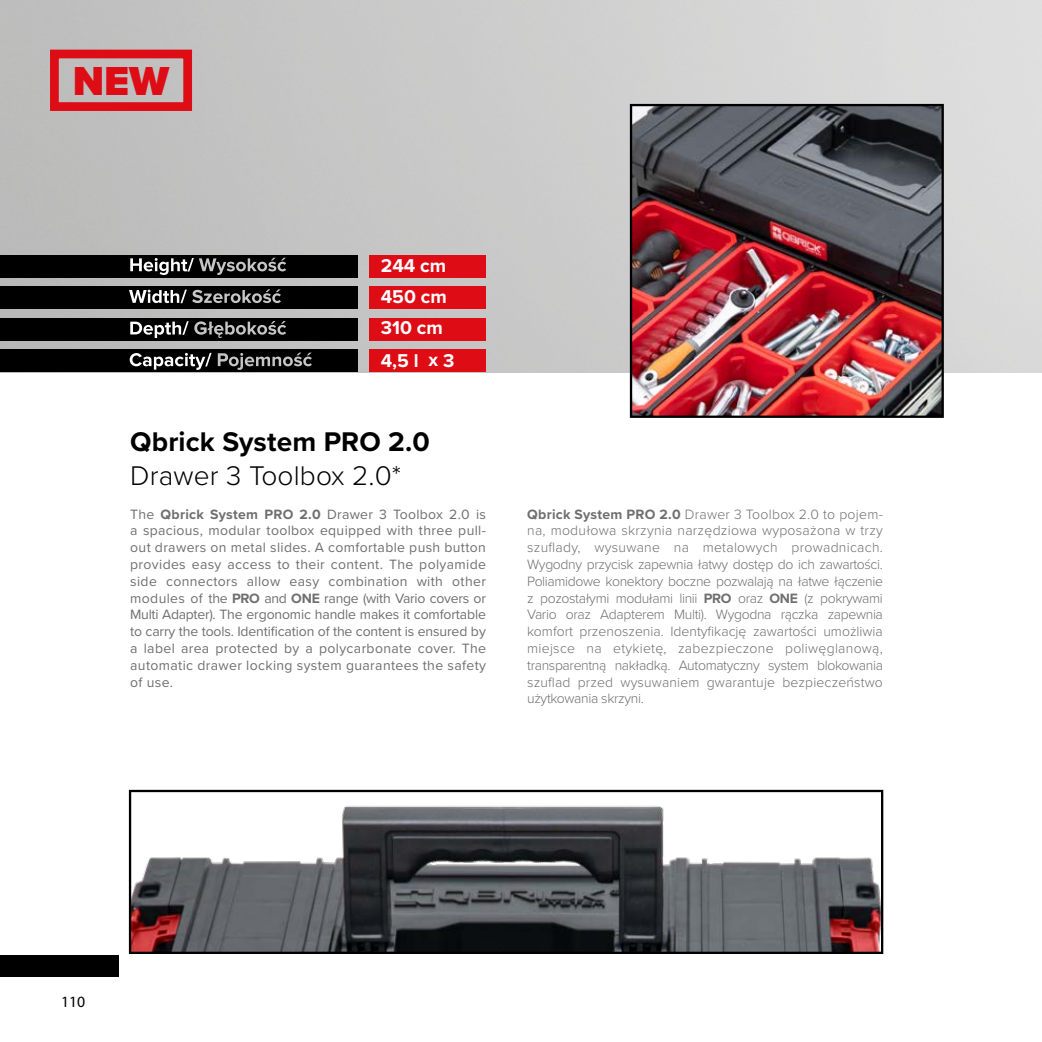
<style>
.page{position:relative;width:1042px;height:1042px;background:#fff}
.page>*{position:absolute;margin:0;border:0;box-sizing:border-box;transform-origin:0 0}
.t1{font:900 42px "Proxima Nova";color:#de0c15}
.t2{font:700 28px "Proxima Nova";letter-spacing:.005em;color:#000}
.t3{font:300 28px "Proxima Nova";letter-spacing:.005em;color:#000}
.t4{font:700 19.25px "Proxima Nova";color:#fff}
.t5{font:15.75px "Myriad Pro";color:#000}
.t6{font:300 14px/16.8px "Proxima Nova";letter-spacing:.01em;color:#706f6f;text-align:justify}
.t7{font:14px/16.8px "Proxima Nova";letter-spacing:.025em;color:#706f6f;text-align:justify}
.s1{font-weight:700}
</style>
<div class="page">
<img style="left:0;top:0;width:1042px;height:372px">
<div style="left:0;top:955px;width:119px;height:21px;background:#000"></div>
<div style="left:369px;top:255px;width:117px;height:22px;background:#de0c15"></div>
<div style="left:369px;top:286px;width:117px;height:23px;background:#de0c15"></div>
<div style="left:369px;top:318px;width:117px;height:22px;background:#de0c15"></div>
<div style="left:0;top:255px;width:357px;height:22px;background:#000"></div>
<div style="left:0;top:286px;width:357px;height:23px;background:#000"></div>
<div style="left:0;top:318px;width:357px;height:22px;background:#000"></div>
<div style="left:0;top:349px;width:357px;height:23px;background:#000"></div>
<div style="left:369px;top:349px;width:117px;height:23px;background:#de0c15"></div>
<svg style="left:130px;top:258px;width:156px;height:17px"></svg>
<svg style="left:129px;top:289px;width:152px;height:14px"></svg>
<svg style="left:130px;top:321px;width:156px;height:17px"></svg>
<svg style="left:218px;top:353px;width:94px;height:17px"></svg>
<svg style="left:130px;top:353px;width:82px;height:17px"></svg>
<img style="left:633px;top:107px;width:308px;height:308px">
<div style="left:630px;top:104px;width:314px;height:314px;border:2px solid #000"></div>
<img style="left:132px;top:806px;width:748px;height:145px">
<div style="left:129px;top:790px;width:754px;height:164px;border:2px solid #000"></div>
<div style="left:50px;top:50px;width:142px;height:61px;border:9px solid #de0c15"></div>
<h1 class="t1" style="left:73px;top:49px;width:98px">NEW</h1>
<h3 class="t4" style="left:381px;top:252px;width:67px">244 cm</h3>
<h3 class="t4" style="left:381px;top:283px;width:68px">450 cm</h3>
<h3 class="t4" style="left:381px;top:314px;width:64px">310 cm</h3>
<h3 class="t4" style="left:381px;top:346px;width:75px">4,5 l x 3</h3>
<h2 class="t2" style="left:130px;top:421px;width:301px">Qbrick System PRO 2.0</h2>
<h2 class="t3" style="left:130px;top:455px;width:273px">Drawer 3 Toolbox 2.0*</h2>
<p class="t7" style="left:130px;top:505px;width:357px">The <span class="s1">Qbrick System PRO 2.0</span> Drawer 3 Toolbox 2.0 is a spacious, modular toolbox equipped with three pull&shy;out drawers on metal slides. A comfortable push button provides easy access to their content. The polyamide side connectors allow easy combination with other modules of the <span class="s1">PRO</span> and <span class="s1">ONE</span> range (with Vario covers or Multi Adapter). The ergonomic handle makes it comfortable to carry the tools. Identification of the content is ensured by a label area protected by a polycarbonate cover. The automatic drawer locking system guarantees the safety of use.</p>
<p class="t6" style="left:527px;top:505px;width:357px"><span class="s1">Qbrick System PRO 2.0</span> Drawer 3 Toolbox 2.0 to pojem&shy;na, modułowa skrzynia narzędziowa wyposażona w trzy szuflady, wysuwane na metalowych prowadnicach.<br>Wygodny przycisk zapewnia łatwy dostęp do ich zawartości.<br>Poliamidowe konektory boczne pozwalają na łatwe łączenie z pozostałymi modułami linii <span class="s1">PRO</span> oraz <span class="s1">ONE</span> (z pokrywami Vario oraz Adapterem Multi). Wygodna rączka zapewnia komfort przenoszenia. Identyfikację zawartości umożliwia miejsce na etykietę, zabezpieczone poliwęglanową, transparentną nakładką. Automatyczny system blokowania szuflad przed wysuwaniem gwarantuje bezpieczeństwo użytkowania skrzyni.</p>
<p class="t5" style="left:61px;top:992px;width:26px">110</p>
</div>
